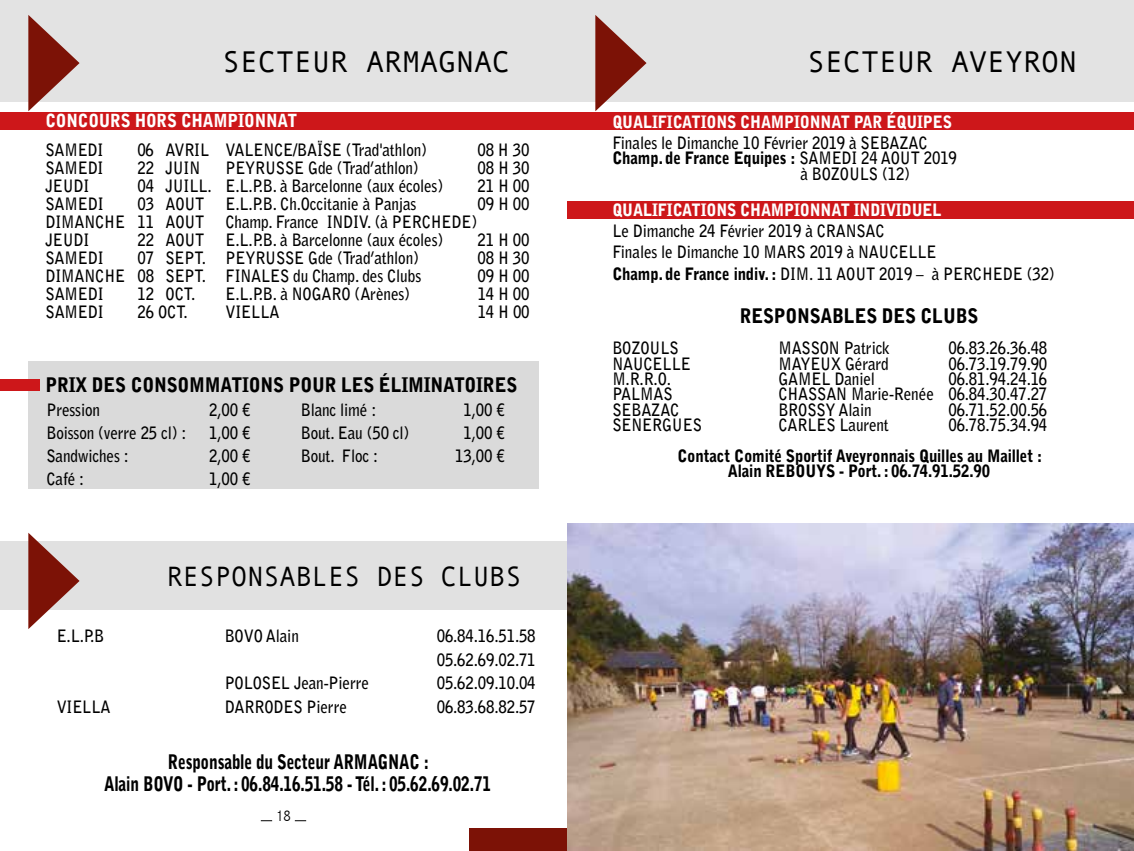
<style>
.page{position:relative;width:1134px;height:851px;background:#fff}
.page>*{position:absolute;margin:0;border:0;box-sizing:border-box;transform-origin:0 0}
.t1{font:30px "Andale Mono";color:#000}
.t2{font:28px "Andale Mono";color:#000;scale:.96 1}
.t3{font:900 20px/22px "Bell Gothic Std";letter-spacing:-.01em;color:#000;text-align:center;scale:.78 1}
.t4{font:900 20px "Bell Gothic Std";letter-spacing:-.01em;color:#000;scale:.89 1}
.t5{font:900 18px "Bell Gothic Std";letter-spacing:-.01em;color:#fff;scale:.89 1}
.t6{font:700 17px/21px "Bell Gothic Std";letter-spacing:-.01em;color:#000;scale:.89 1}
.t7{font:900 17px/15.4px "Bell Gothic Std";letter-spacing:-.01em;color:#000;text-align:center;scale:.89 1}
.t8{font:900 17px "Bell Gothic Std";letter-spacing:-.01em;color:#fff;scale:.89 1}
.t9{font:300 condensed 16px "Abadi";color:#000}
.s1{font-weight:700}
.s2{font-weight:900}
</style>
<div class="page">
<div style="left:567px;top:0;width:567px;height:102px;background:#e3e3e3"></div>
<svg style="left:595px;top:15px;width:51px;height:96px"></svg>
<div style="left:0;top:0;width:567px;height:102px;background:#e3e3e3"></div>
<div style="left:469px;top:828px;width:98px;height:22px;background:#7c1206"></div>
<svg style="left:28px;top:15px;width:52px;height:96px"></svg>
<div style="left:0;top:541px;width:567px;height:68px;background:#e1e1e1"></div>
<div style="left:0;top:112px;width:567px;height:17px;background:#cd171a"></div>
<div style="left:28px;top:361px;width:511px;height:128px;background:#dadada"></div>
<div style="left:0;top:379px;width:40px;height:12px;background:#cd171a"></div>
<svg style="left:28px;top:533px;width:52px;height:96px"></svg>
<div style="left:567px;top:201px;width:567px;height:17px;background:#cd171a"></div>
<div style="left:567px;top:112px;width:567px;height:17px;background:#cd171a"></div>
<img style="left:567px;top:523px;width:567px;height:327px">
<h1 class="t1" style="left:222px;top:42px;width:289px">SECTEUR ARMAGNAC</h1>
<p class="t5" style="left:45px;top:110px;width:284px">CONCOURS HORS CHAMPIONNAT</p>
<p class="t6" style="left:45px;top:140px;width:67px">SAMEDI</p>
<p class="t6" style="left:137px;top:140px;width:327px">06 AVRIL VALENCE/BAÏSE (Trad'athlon)</p>
<p class="t6" style="left:477px;top:140px;width:60px">08 H 30</p>
<p class="t6" style="left:45px;top:158px;width:67px">SAMEDI</p>
<p class="t6" style="left:137px;top:158px;width:72px">22 JUIN</p>
<p class="t6" style="left:225px;top:158px;width:219px">PEYRUSSE Gde (Trad’athlon)</p>
<p class="t6" style="left:477px;top:158px;width:60px">08 H 30</p>
<p class="t6" style="left:45px;top:176px;width:51px">JEUDI</p>
<p class="t6" style="left:137px;top:176px;width:345px">04 JUILL. E.L.P.B. à Barcelonne (aux écoles)</p>
<p class="t6" style="left:477px;top:176px;width:60px">21 H 00</p>
<p class="t6" style="left:45px;top:194px;width:67px">SAMEDI</p>
<p class="t6" style="left:137px;top:194px;width:315px">03 AOUT E.L.P.B. Ch.Occitanie à Panjas</p>
<p class="t6" style="left:477px;top:194px;width:60px">09 H 00</p>
<p class="t6" style="left:45px;top:213px;width:487px;line-height:18px">DIMANCHE 11 AOUT Champ. France INDIV. (à PERCHEDE)<br>JEUDI</p>
<p class="t6" style="left:137px;top:230px;width:345px">22 AOUT E.L.P.B. à Barcelonne (aux écoles)</p>
<p class="t6" style="left:478px;top:230px;width:60px">21 H 00</p>
<p class="t6" style="left:46px;top:248px;width:67px">SAMEDI</p>
<p class="t6" style="left:138px;top:248px;width:318px">07 SEPT. PEYRUSSE Gde (Trad’athlon)</p>
<p class="t6" style="left:478px;top:248px;width:60px">08 H 30</p>
<p class="t6" style="left:46px;top:266px;width:424px">DIMANCHE 08 SEPT. FINALES du Champ. des Clubs</p>
<p class="t6" style="left:478px;top:266px;width:60px">09 H 00</p>
<p class="t6" style="left:46px;top:284px;width:67px">SAMEDI</p>
<p class="t6" style="left:138px;top:284px;width:66px">12 OCT.</p>
<p class="t6" style="left:226px;top:284px;width:209px">E.L.P.B. à NOGARO (Arènes)</p>
<p class="t6" style="left:478px;top:284px;width:60px">14 H 00</p>
<p class="t6" style="left:46px;top:302px;width:67px">SAMEDI</p>
<p class="t6" style="left:138px;top:302px;width:58px">26 OCT.</p>
<p class="t6" style="left:226px;top:302px;width:62px">VIELLA</p>
<p class="t6" style="left:478px;top:302px;width:60px">14 H 00</p>
<p class="t4" style="left:45px;top:373px;width:532px">PRIX DES CONSOMMATIONS POUR LES ÉLIMINATOIRES</p>
<p class="t6" style="left:46px;top:399px;width:62px">Pression</p>
<p class="t6" style="left:209px;top:399px;width:48px">2,00 €</p>
<p class="t6" style="left:46px;top:422px;width:159px">Boisson (verre 25 cl) :</p>
<p class="t6" style="left:209px;top:422px;width:48px">1,00 €</p>
<p class="t6" style="left:46px;top:445px;width:94px">Sandwiches :</p>
<p class="t6" style="left:209px;top:445px;width:48px">2,00 €</p>
<p class="t6" style="left:46px;top:468px;width:44px">Café :</p>
<p class="t6" style="left:209px;top:468px;width:48px">1,00 €</p>
<p class="t6" style="left:301px;top:399px;width:86px">Blanc limé :</p>
<p class="t6" style="left:463px;top:399px;width:48px">1,00 €</p>
<p class="t6" style="left:301px;top:422px;width:124px">Bout. Eau (50 cl)</p>
<p class="t6" style="left:463px;top:422px;width:48px">1,00 €</p>
<p class="t6" style="left:301px;top:445px;width:88px">Bout. Floc :</p>
<p class="t6" style="left:455px;top:445px;width:57px">13,00 €</p>
<h2 class="t2" style="left:167px;top:558px;width:371px">RESPONSABLES DES CLUBS</h2>
<p class="t6" style="left:57px;top:625px;width:55px">E.L.P.B</p>
<p class="t6" style="left:225px;top:625px;width:85px">BOVO Alain</p>
<p class="t6" style="left:437px;top:624px;width:113px;line-height:23.6px">06.84.16.51.58<br>05.62.69.02.71</p>
<p class="t6" style="left:225px;top:672px;width:164px">POLOSEL Jean-Pierre</p>
<p class="t6" style="left:437px;top:672px;width:113px">05.62.09.10.04</p>
<p class="t6" style="left:57px;top:696px;width:62px">VIELLA</p>
<p class="t6" style="left:225px;top:696px;width:139px">DARRODES Pierre</p>
<p class="t6" style="left:437px;top:696px;width:113px">06.83.68.82.57</p>
<p class="t3" style="left:104px;top:751px;width:498px">Responsable du Secteur ARMAGNAC :<br>Alain BOVO - Port. : 06.84.16.51.58 - Tél. : 05.62.69.02.71</p>
<p class="t9" style="left:276px;top:806px;width:16px">18</p>
<h1 class="t1" style="left:807px;top:42px;width:271px">SECTEUR AVEYRON</h1>
<p class="t8" style="left:612px;top:112px;width:383px">QUALIFICATIONS CHAMPIONNAT PAR ÉQUIPES</p>
<p class="t6" style="left:612px;top:132px;width:356px">Finales le Dimanche 10 Février 2019 à SEBAZAC</p>
<p class="t7" style="left:612px;top:151px;width:389px">Champ. de France Equipes : <span class="s1">SAMEDI 24 AOUT 2019</span></p>
<p class="t6" style="left:800px;top:163px;width:125px">à BOZOULS (12)</p>
<p class="t8" style="left:612px;top:200px;width:371px">QUALIFICATIONS CHAMPIONNAT INDIVIDUEL</p>
<p class="t6" style="left:612px;top:221px;width:499px">Le Dimanche 24 Février 2019 à CRANSAC<br>Finales le Dimanche 10 MARS 2019 à NAUCELLE<br><span class="s2">Champ. de France indiv. :</span> DIM. 11 AOUT 2019 – à PERCHEDE (32)</p>
<p class="t4" style="left:740px;top:304px;width:269px">RESPONSABLES DES CLUBS</p>
<p class="t6" style="left:612px;top:337px;width:76px">BOZOULS</p>
<p class="t6" style="left:778px;top:337px;width:127px">MASSON Patrick</p>
<p class="t6" style="left:948px;top:337px;width:113px">06.83.26.36.48</p>
<p class="t6" style="left:612px;top:353px;width:90px">NAUCELLE</p>
<p class="t6" style="left:778px;top:353px;width:126px">MAYEUX Gérard</p>
<p class="t6" style="left:948px;top:353px;width:113px">06.73.19.79.90</p>
<p class="t6" style="left:612px;top:368px;width:67px">M.R.R.O.</p>
<p class="t6" style="left:778px;top:368px;width:110px">GAMEL Daniel</p>
<p class="t6" style="left:948px;top:368px;width:113px">06.81.94.24.16</p>
<p class="t6" style="left:612px;top:384px;width:69px">PALMAS</p>
<p class="t6" style="left:778px;top:384px;width:304px">CHASSAN Marie-Renée 06.84.30.47.27</p>
<p class="t6" style="left:612px;top:399px;width:77px">SEBAZAC</p>
<p class="t6" style="left:778px;top:399px;width:106px">BROSSY Alain</p>
<p class="t6" style="left:948px;top:399px;width:113px">06.71.52.00.56</p>
<p class="t6" style="left:612px;top:414px;width:102px">SENERGUES</p>
<p class="t6" style="left:778px;top:414px;width:126px">CARLES Laurent</p>
<p class="t6" style="left:948px;top:414px;width:113px">06.78.75.34.94</p>
<p class="t7" style="left:677px;top:448px;width:411px">Contact Comité Sportif Aveyronnais Quilles au Maillet :<br>Alain REBOUYS - Port. : 06.74.91.52.90</p>
</div>
